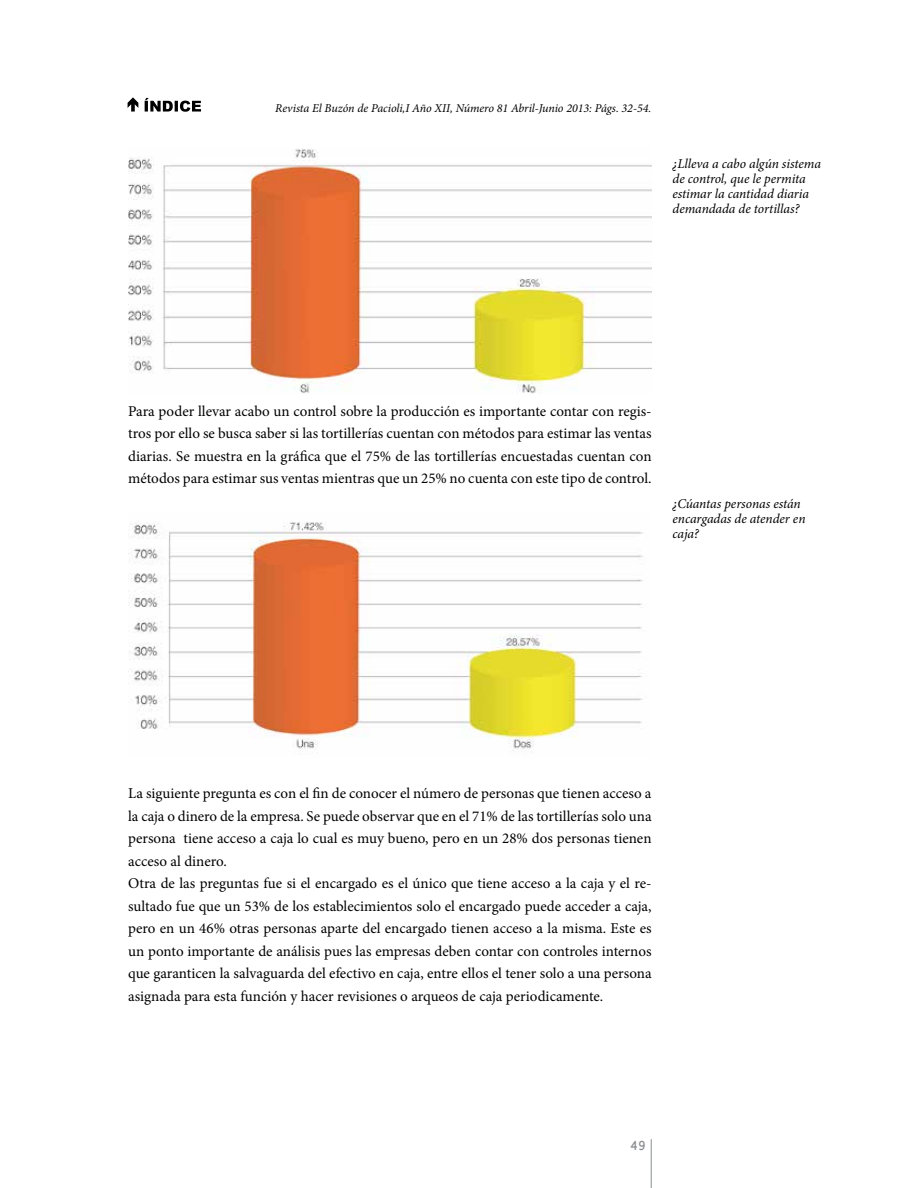
<style>
.page{position:relative;width:918px;height:1188px;background:#fff}
.page>*{position:absolute;margin:0;border:0;box-sizing:border-box;transform-origin:0 0}
.t1{font:15px/22.5px "Minion Pro";color:#000;text-align:justify}
.t2{font:italic 13.5px/15px "Minion Pro";letter-spacing:-.005em;color:#000}
.t3{font:900 13.5px "Homizio";color:#8b8e90}
.t4{font:italic 12px "Minion Pro";letter-spacing:-.005em;color:#000}
</style>
<div class="page">
<hr style="left:651px;top:1139px;width:1px;height:49px;background:#8b8e90">
<svg style="left:145px;top:98px;width:56px;height:14px"></svg>
<svg style="left:128px;top:97px;width:10px;height:15px"></svg>
<img style="left:128px;top:149px;width:524px;height:244px">
<img style="left:128px;top:522px;width:515px;height:229px">
<p class="t4" style="left:275px;top:100px;width:378px">Revista El Buzón de Pacioli,I Año XII, Número 81 Abril-Junio 2013: Págs. 32-54.</p>
<p class="t2" style="left:673px;top:156px;width:150px">¿Llleva a cabo algún sistema de control, que le permita estimar la cantidad diaria demandada de tortillas?</p>
<p class="t1" style="left:128px;top:400px;width:525px">Para poder llevar acabo un control sobre la producción es importante contar con regis&shy;tros por ello se busca saber si las tortillerías cuentan con métodos para estimar las ventas diarias. Se muestra en la gráfica que el 75% de las tortillerías encuestadas cuentan con métodos para estimar sus ventas mientras que un 25% no cuenta con este tipo de control.</p>
<p class="t2" style="left:673px;top:497px;width:134px">¿Cúantas personas están encargadas de atender en caja?</p>
<p class="t1" style="left:128px;top:782px;width:525px;text-align:left">La siguiente pregunta es con el fin de conocer el número de personas que tienen acceso a la caja o dinero de la empresa. Se puede observar que en el 71% de las tortillerías solo una persona tiene acceso a caja lo cual es muy bueno, pero en un 28% dos personas tienen acceso al dinero.<br>Otra de las preguntas fue si el encargado es el único que tiene acceso a la caja y el re&shy;sultado fue que un 53% de los establecimientos solo el encargado puede acceder a caja, pero en un 46% otras personas aparte del encargado tienen acceso a la misma. Este es un ponto importante de análisis pues las empresas deben contar con controles internos que garanticen la salvaguarda del efectivo en caja, entre ellos el tener solo a una persona asignada para esta función y hacer revisiones o arqueos de caja periodicamente.</p>
<p class="t3" style="left:631px;top:1138px;width:16px">49</p>
</div>
